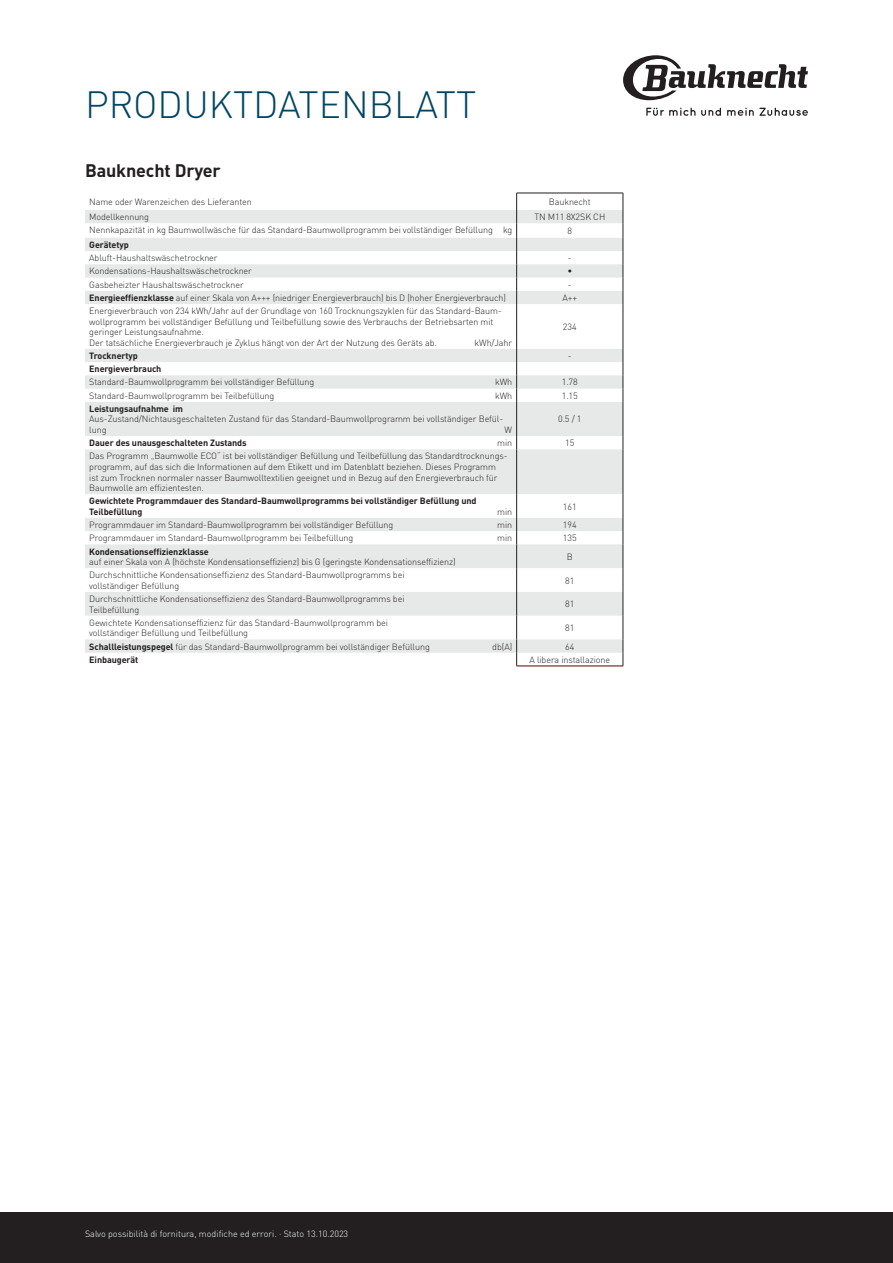
<style>
.page{position:relative;width:893px;height:1263px;background:#fff}
.page>*{position:absolute;margin:0;border:0;box-sizing:border-box;transform-origin:0 0}
.t1{font:300 37.5px "DIN Pro";color:#004563}
.t2{font:700 18px "DIN Pro";letter-spacing:-.01em;color:#231f20}
.t3{font:300 9px/10.5px "DIN Pro";letter-spacing:-.01em;color:#231f20}
.t4{font:700 9px/10.5px "DIN Pro";letter-spacing:-.01em;color:#231f20}
.t5{font:300 9px "DIN Pro";color:#fff}
.s1{font-weight:700}
</style>
<div class="page">
<div style="left:0;top:1212px;width:893px;height:51px;background:#231f20"></div>
<svg style="left:623px;top:55px;width:185px;height:45px"></svg>
<svg style="left:646px;top:108px;width:75px;height:8px"></svg>
<svg style="left:727px;top:108px;width:81px;height:8px"></svg>
<svg style="left:85px;top:210px;width:538px;height:443px;fill:#e7e8e8"></svg>
<svg style="left:516px;top:436px;width:1px;height:13px"></svg>
<hr style="left:516px;top:449px;width:1px;height:45px;background:#231f20">
<svg style="left:516px;top:494px;width:1px;height:172px"></svg>
<hr style="left:516px;top:666px;width:107px;height:1px;background:#5d0000">
<hr style="left:516px;top:304px;width:1px;height:45px;background:#231f20">
<hr style="left:623px;top:304px;width:1px;height:45px;background:#231f20">
<svg style="left:516px;top:349px;width:1px;height:53px"></svg>
<svg style="left:623px;top:349px;width:1px;height:53px"></svg>
<hr style="left:516px;top:402px;width:1px;height:34px;background:#231f20">
<hr style="left:623px;top:402px;width:1px;height:34px;background:#231f20">
<svg style="left:623px;top:436px;width:1px;height:13px"></svg>
<hr style="left:623px;top:449px;width:1px;height:45px;background:#231f20">
<svg style="left:623px;top:494px;width:1px;height:172px"></svg>
<svg style="left:516px;top:194px;width:1px;height:110px"></svg>
<hr style="left:516px;top:193px;width:107px;height:1px;background:#231f20">
<svg style="left:623px;top:193px;width:1px;height:111px"></svg>
<h1 class="t1" style="left:85px;top:75px;width:393px">PRODUKTDATENBLATT</h1>
<h2 class="t2" style="left:85px;top:155px;width:137px">Bauknecht Dryer</h2>
<p class="t3" style="left:89px;top:196px;width:164px">Name oder Warenzeichen des Lieferanten</p>
<p class="t3" style="left:549px;top:196px;width:43px">Bauknecht</p>
<p class="t3" style="left:89px;top:211px;width:61px">Modellkennung</p>
<p class="t3" style="left:534px;top:211px;width:72px">TN M11 8X2SK CH</p>
<p class="t3" style="left:89px;top:224px;width:424px">Nennkapazität in kg Baumwollwäsche für das Standard-Baumwollprogramm bei vollständiger Befüllung kg</p>
<p class="t3" style="left:567px;top:225px;width:6px">8</p>
<p class="t4" style="left:89px;top:238px;width:41px">Gerätetyp</p>
<p class="t3" style="left:89px;top:252px;width:130px">Abluft-Haushaltswäschetrockner</p>
<p class="t3" style="left:568px;top:252px;width:5px">-</p>
<p class="t3" style="left:89px;top:265px;width:164px">Kondensations-Haushaltswäschetrockner</p>
<p class="t3" style="left:567px;top:265px;width:6px">•</p>
<p class="t3" style="left:89px;top:278px;width:156px">Gasbeheizter Haushaltswäschetrockner</p>
<p class="t3" style="left:568px;top:278px;width:5px">-</p>
<p class="t3" style="left:89px;top:292px;width:418px"><span class="s1">Energieeffienzklasse</span> auf einer Skala von A+++ (niedriger Energieverbrauch) bis D (hoher Energieverbrauch)</p>
<p class="t3" style="left:563px;top:292px;width:16px">A++</p>
<p class="t3" style="left:89px;top:305px;width:414px">Energieverbrauch von 234 kWh/Jahr auf der Grundlage von 160 Trocknungszyklen für das Standard-Baum&shy;wollprogramm bei vollständiger Befüllung und Teilbefüllung sowie des Verbrauchs der Betriebsarten mit geringer Leistungsaufnahme.<br>Der tatsächliche Energieverbrauch je Zyklus hängt von der Art der Nutzung des Geräts ab.</p>
<p class="t3" style="left:563px;top:321px;width:15px">234</p>
<p class="t3" style="left:475px;top:336px;width:39px">kWh/Jahr</p>
<p class="t4" style="left:89px;top:349px;width:50px">Trocknertyp</p>
<p class="t3" style="left:568px;top:350px;width:5px">-</p>
<p class="t4" style="left:89px;top:363px;width:74px">Energieverbrauch</p>
<p class="t3" style="left:89px;top:376px;width:227px">Standard-Baumwollprogramm bei vollständiger Befüllung</p>
<p class="t3" style="left:495px;top:376px;width:19px">kWh</p>
<p class="t3" style="left:562px;top:376px;width:17px">1.78</p>
<p class="t3" style="left:89px;top:389px;width:187px">Standard-Baumwollprogramm bei Teilbefüllung</p>
<p class="t3" style="left:495px;top:389px;width:19px">kWh</p>
<p class="t3" style="left:562px;top:389px;width:17px">1.15</p>
<p class="t4" style="left:89px;top:402px;width:95px">Leistungsaufnahme im</p>
<p class="t3" style="left:89px;top:413px;width:415px">Aus-Zustand/Nichtausgeschalteten Zustand für das Standard-Baumwollprogramm bei vollständiger Befül&shy;lung</p>
<p class="t3" style="left:505px;top:424px;width:9px">W</p>
<p class="t3" style="left:558px;top:413px;width:25px">0.5 / 1</p>
<p class="t4" style="left:89px;top:437px;width:159px">Dauer des unausgeschalteten Zustands</p>
<p class="t3" style="left:497px;top:437px;width:16px">min</p>
<p class="t3" style="left:565px;top:437px;width:11px">15</p>
<p class="t3" style="left:89px;top:450px;width:420px">Das Programm „Baumwolle ECO“ ist bei vollständiger Befüllung und Teilbefüllung das Standardtrocknungs&shy;programm, auf das sich die Informationen auf dem Etikett und im Datenblatt beziehen. Dieses Programm<br>ist zum Trocknen normaler nasser Baumwolltextilien geeignet und in Bezug auf den Energieverbrauch für Baumwolle am effizientesten.</p>
<p class="t4" style="left:89px;top:495px;width:389px">Gewichtete Programmdauer des Standard-Baumwollprogramms bei vollständiger Befüllung und<br>Teilbefüllung</p>
<p class="t3" style="left:497px;top:505px;width:16px">min</p>
<p class="t3" style="left:563px;top:500px;width:15px">161</p>
<p class="t3" style="left:89px;top:519px;width:306px">Programmdauer im Standard-Baumwollprogramm bei vollständiger Befüllung</p>
<p class="t3" style="left:497px;top:519px;width:16px">min</p>
<p class="t3" style="left:563px;top:519px;width:15px">194</p>
<p class="t3" style="left:89px;top:532px;width:266px">Programmdauer im Standard-Baumwollprogramm bei Teilbefüllung</p>
<p class="t3" style="left:497px;top:532px;width:16px">min</p>
<p class="t3" style="left:563px;top:532px;width:15px">135</p>
<p class="t4" style="left:89px;top:545px;width:121px">Kondensationseffizienzklasse</p>
<p class="t3" style="left:89px;top:556px;width:368px">auf einer Skala von A (höchste Kondensationseffizienz) bis G (geringste Kondensationseffizienz)</p>
<p class="t3" style="left:567px;top:550px;width:8px">B</p>
<p class="t3" style="left:89px;top:569px;width:317px">Durchschnittliche Kondensationseffizienz des Standard-Baumwollprogramms bei vollständiger Befüllung</p>
<p class="t3" style="left:565px;top:574px;width:11px">81</p>
<p class="t3" style="left:89px;top:593px;width:317px">Durchschnittliche Kondensationseffizienz des Standard-Baumwollprogramms bei<br>Teilbefüllung</p>
<p class="t3" style="left:565px;top:598px;width:11px">81</p>
<p class="t3" style="left:89px;top:616px;width:300px">Gewichtete Kondensationseffizienz für das Standard-Baumwollprogramm bei vollständiger Befüllung und Teilbefüllung</p>
<p class="t3" style="left:565px;top:622px;width:11px">81</p>
<p class="t3" style="left:89px;top:640px;width:342px"><span class="s1">Schallleistungspegel</span> für das Standard-Baumwollprogramm bei vollständiger Befüllung</p>
<p class="t3" style="left:492px;top:640px;width:21px">db(A)</p>
<p class="t3" style="left:565px;top:640px;width:11px">64</p>
<p class="t4" style="left:89px;top:653px;width:51px">Einbaugerät</p>
<p class="t3" style="left:529px;top:653px;width:82px">A libera installazione</p>
<p class="t5" style="left:85px;top:1226px;width:265px">Salvo possibilità di fornitura, modifiche ed errori. · Stato 13.10.2023</p>
</div>
